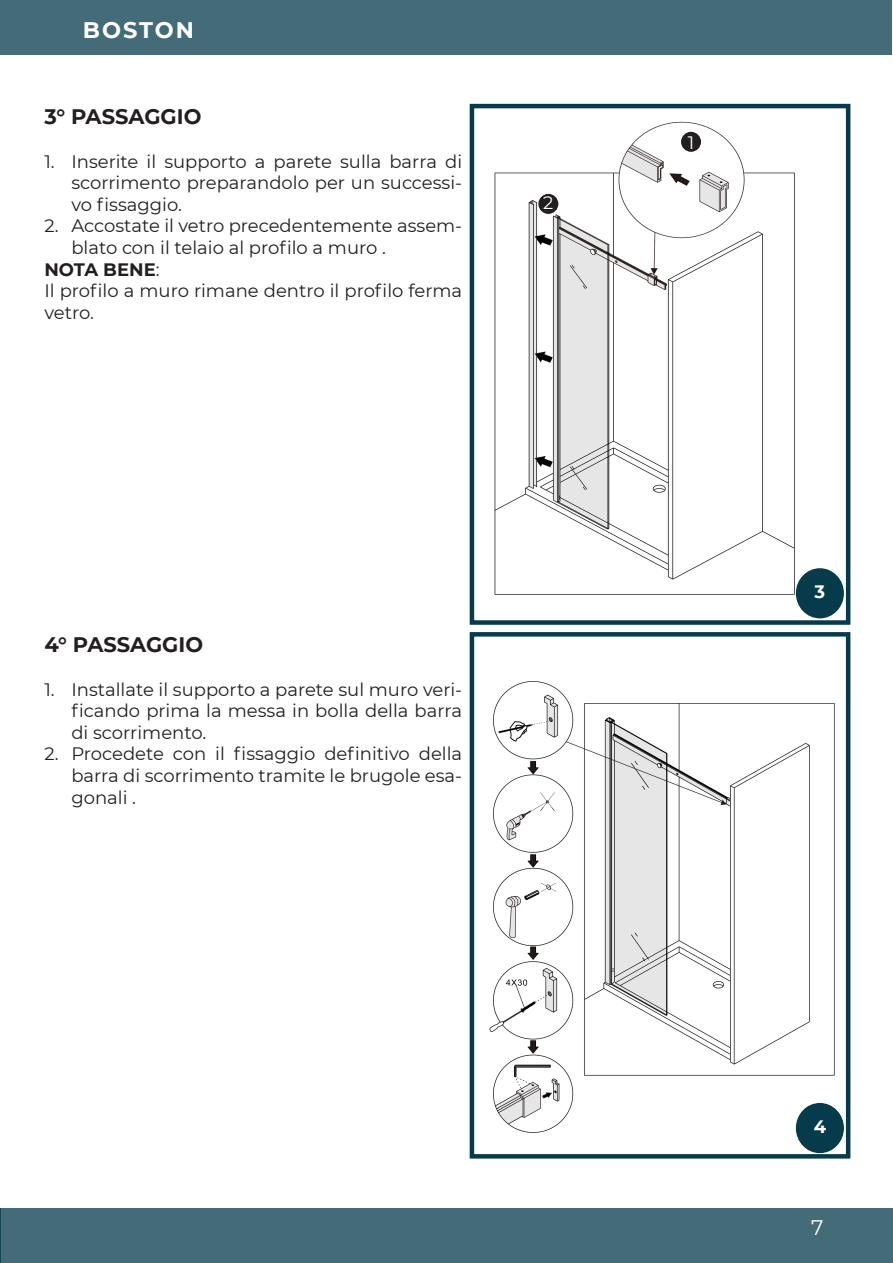
<style>
.page{position:relative;width:893px;height:1263px;background:#fff}
.page>*{position:absolute;margin:0;border:0;box-sizing:border-box;transform-origin:0 0}
.t1{font:700 22.5px "Montserrat";letter-spacing:.09em;color:#fff}
.t2{font:700 21px "Montserrat";color:#231f20}
.t3{font:21px "Montserrat";color:#fff}
.t4{font:18px/21.6px "Montserrat";color:#231f20;text-align:justify}
.t5{font:700 18px "Montserrat";color:#231f20}
.t6{font:700 18px "Montserrat";color:#fff}
.t7{font:18px "Montserrat";color:#fff}
.s1{font-weight:400}
</style>
<div class="page">
<div style="left:0;top:0;width:892px;height:54px;background:#446c78"></div>
<div style="left:0;top:1209px;width:893px;height:54px;background:#446c78"></div>
<img style="left:494px;top:121px;width:335px;height:498px">
<div style="left:470px;top:104px;width:380px;height:521px;border:4px solid #063b4b"></div>
<img style="left:489px;top:681px;width:355px;height:463px">
<div style="left:470px;top:632px;width:380px;height:526px;border:4px solid #063b4b"></div>
<div style="left:797px;top:569px;width:46px;height:49px;background:#063b4b;border-radius:50%"></div>
<div style="left:796px;top:568px;width:48px;height:50px;border:2px solid #063b4b;border-radius:50%"></div>
<div style="left:797px;top:1104px;width:46px;height:48px;background:#063b4b;border-radius:50%"></div>
<div style="left:796px;top:1103px;width:48px;height:50px;border:2px solid #063b4b;border-radius:50%"></div>
<div style="left:682px;top:133px;width:18px;height:18px;background:#231f20;border-radius:50%"></div>
<div style="left:681px;top:132px;width:20px;height:20px;border:2px solid #231f20;border-radius:50%"></div>
<div style="left:539px;top:195px;width:19px;height:18px;background:#231f20;border-radius:50%"></div>
<div style="left:538px;top:194px;width:20px;height:20px;border:2px solid #231f20;border-radius:50%"></div>
<p class="t1" style="left:83px;top:14px;width:113px">BOSTON</p>
<p class="t2" style="left:44px;top:102px;width:159px">3° PASSAGGIO</p>
<p class="t4" style="left:71px;top:150px;width:392px;text-indent:-27px">1. Inserite il supporto a parete sulla barra di scorrimento preparandolo per un successi&shy;vo fissaggio.</p>
<p class="t4" style="left:71px;top:215px;width:392px;text-indent:-27px">2. Accostate il vetro precedentemente assem&shy;blato con il telaio al profilo a muro .</p>
<p class="t5" style="left:44px;top:256px;width:117px">NOTA BENE<span class="s1">:</span></p>
<p class="t4" style="left:44px;top:279px;width:419px">Il profilo a muro rimane dentro il profilo ferma vetro.</p>
<p class="t7" style="left:543px;top:190px;width:12px">2</p>
<p class="t2" style="left:44px;top:630px;width:160px">4° PASSAGGIO</p>
<p class="t4" style="left:71px;top:678px;width:392px;text-indent:-27px">1. Installate il supporto a parete sul muro veri&shy;ficando prima la messa in bolla della barra di scorrimento.</p>
<p class="t4" style="left:71px;top:743px;width:392px;text-indent:-27px">2. Procedete con il fissaggio definitivo della barra di scorrimento tramite le brugole esa&shy;gonali .</p>
<p class="t7" style="left:688px;top:130px;width:8px">1</p>
<p class="t6" style="left:814px;top:578px;width:12px">3</p>
<p class="t6" style="left:814px;top:1113px;width:14px">4</p>
<p class="t3" style="left:811px;top:1213px;width:14px">7</p>
</div>
